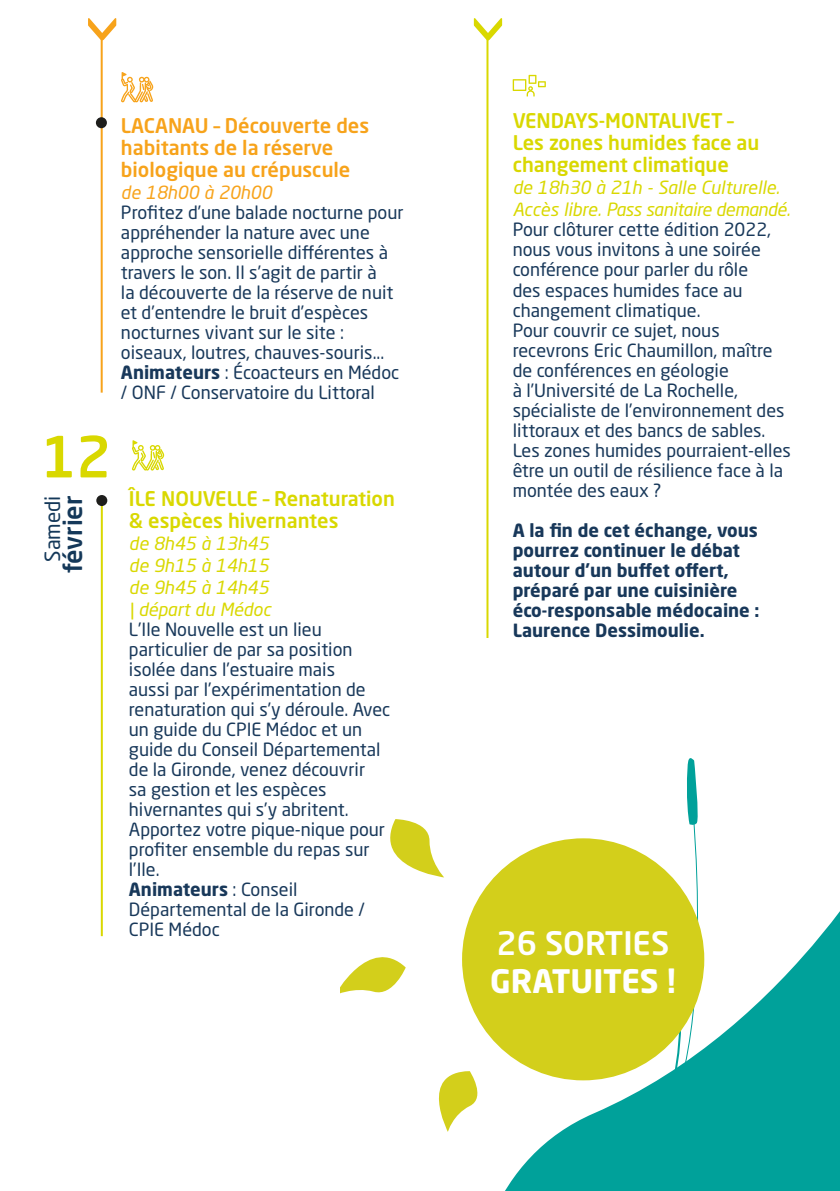
<style>
.page{position:relative;width:840px;height:1191px;background:#fff}
.page>*{position:absolute;margin:0;border:0;box-sizing:border-box;transform-origin:0 0}
.t1{font:500 56px "Neo Sans Std";color:#d9d800}
.t2{font:500 56px "Neo Sans Std";color:#f7a31b}
.t3{font:700 32px "Neo Sans Std";color:#fff}
.t4{font:500 32px "Neo Sans Std";color:#fff}
.t5{font:500 25.2px "Neo Sans Std";color:#143859}
.t6{font:20.8px "Neo Sans Std";color:#143859}
.t7{font:500 20px/22px "Neo Sans Std";color:#d9d800}
.t8{font:500 20px/22px "Neo Sans Std";color:#f7a31b}
.t9{font:18px/20px "Neo Sans Std";color:#18385a}
.t10{font:700 18px/20px "Neo Sans Std";color:#18385a}
.t11{font:italic 18px/22px "Neo Sans Std";color:#d9d800;text-align:justify}
.t12{font:italic 18px "Neo Sans Std";color:#f7a31b}
.s1{font-weight:700}
</style>
<div class="page">
<svg style="left:405px;top:838px;width:434px;height:353px"></svg>
<svg style="left:687px;top:758px;width:9px;height:26px"></svg>
<svg style="left:588px;top:1079px;width:101px;height:110px"></svg>
<svg style="left:599px;top:784px;width:135px;height:389px"></svg>
<svg style="left:390px;top:819px;width:54px;height:58px"></svg>
<svg style="left:340px;top:957px;width:65px;height:37px"></svg>
<svg style="left:417px;top:1071px;width:69px;height:60px"></svg>
<div style="left:462px;top:838px;width:242px;height:242px;background:#d3cf1b;border-radius:50%"></div>
<hr style="left:101px;top:498px;width:2px;height:438px;background:#d9d800">
<hr style="left:486px;top:37px;width:2px;height:601px;background:#d9d800">
<hr style="left:101px;top:37px;width:2px;height:355px;background:#f7a31b">
<svg style="left:121px;top:72px;width:32px;height:30px"></svg>
<svg style="left:132px;top:440px;width:32px;height:31px"></svg>
<div style="left:96px;top:495px;width:11px;height:11px;background:#1e1e1c;border-radius:50%"></div>
<div style="left:96px;top:117px;width:11px;height:11px;background:#1e1e1c;border-radius:50%"></div>
<svg style="left:512px;top:75px;width:33px;height:21px"></svg>
<h1 class="t2" style="left:136px;top:12px;width:37px;rotate:90deg">&gt;</h1>
<h1 class="t1" style="left:522px;top:12px;width:37px;rotate:90deg">&gt;</h1>
<p class="t8" style="left:121px;top:114px;width:249px">LACANAU – Découverte des habitants de la réserve biologique au crépuscule</p>
<p class="t12" style="left:121px;top:181px;width:152px">de 18h00 à 20h00</p>
<p class="t9" style="left:121px;top:202px;width:284px">Profitez d’une balade nocturne pour appréhender la nature avec une approche sensorielle différentes à travers le son. Il s’agit de partir à<br>la découverte de la réserve de nuit et d’entendre le bruit d’espèces nocturnes vivant sur le site : oiseaux, loutres, chauves-souris...<br><span class="s1">Animateurs</span> : Écoacteurs en Médoc / ONF / Conservatoire du Littoral</p>
<h1 class="t1" style="left:41px;top:421px;width:72px">12</h1>
<p class="t6" style="left:40px;top:562px;width:68px;rotate:-90deg">Samedi</p>
<h3 class="t5" style="left:57px;top:573px;width:79px;rotate:-90deg">février</h3>
<p class="t7" style="left:129px;top:487px;width:267px">ÎLE NOUVELLE – Renaturation &amp; espèces hivernantes</p>
<p class="t11" style="left:129px;top:532px;width:143px">de 8h45 à 13h45 de 9h15 à 14h15 de 9h45 à 14h45 | départ du Médoc</p>
<p class="t9" style="left:129px;top:619px;width:263px">L’Ile Nouvelle est un lieu particulier de par sa position isolée dans l’estuaire mais<br>aussi par l’expérimentation de renaturation qui s’y déroule. Avec un guide du CPIE Médoc et un guide du Conseil Départemental de la Gironde, venez découvrir<br>sa gestion et les espèces hivernantes qui s’y abritent.<br>Apportez votre pique-nique pour profiter ensemble du repas sur l’Ile.<br><span class="s1">Animateurs</span> : Conseil<br>Départemental de la Gironde /<br>CPIE Médoc</p>
<p class="t7" style="left:512px;top:110px;width:248px">VENDAYS-MONTALIVET –<br>Les zones humides face au changement climatique</p>
<p class="t11" style="left:512px;top:177px;width:279px">de 18h30 à 21h - Salle Culturelle.<br>Accès libre. Pass sanitaire demandé.</p>
<p class="t9" style="left:512px;top:220px;width:279px">Pour clôturer cette édition 2022, nous vous invitons à une soirée conférence pour parler du rôle<br>des espaces humides face au changement climatique.<br>Pour couvrir ce sujet, nous recevrons Eric Chaumillon, maître de conférences en géologie<br>à l’Université de La Rochelle, spécialiste de l’environnement des littoraux et des bancs de sables.<br>Les zones humides pourraient-elles être un outil de résilience face à la montée des eaux ?</p>
<p class="t10" style="left:512px;top:519px;width:248px">A la fin de cet échange, vous pourrez continuer le débat autour d’un buffet offert, préparé par une cuisinière éco-responsable médocaine :<br>Laurence Dessimoulie.</p>
<h2 class="t4" style="left:496px;top:922px;width:174px">26 SORTIES</h2>
<h2 class="t3" style="left:490px;top:960px;width:187px">GRATUITES !</h2>
</div>
